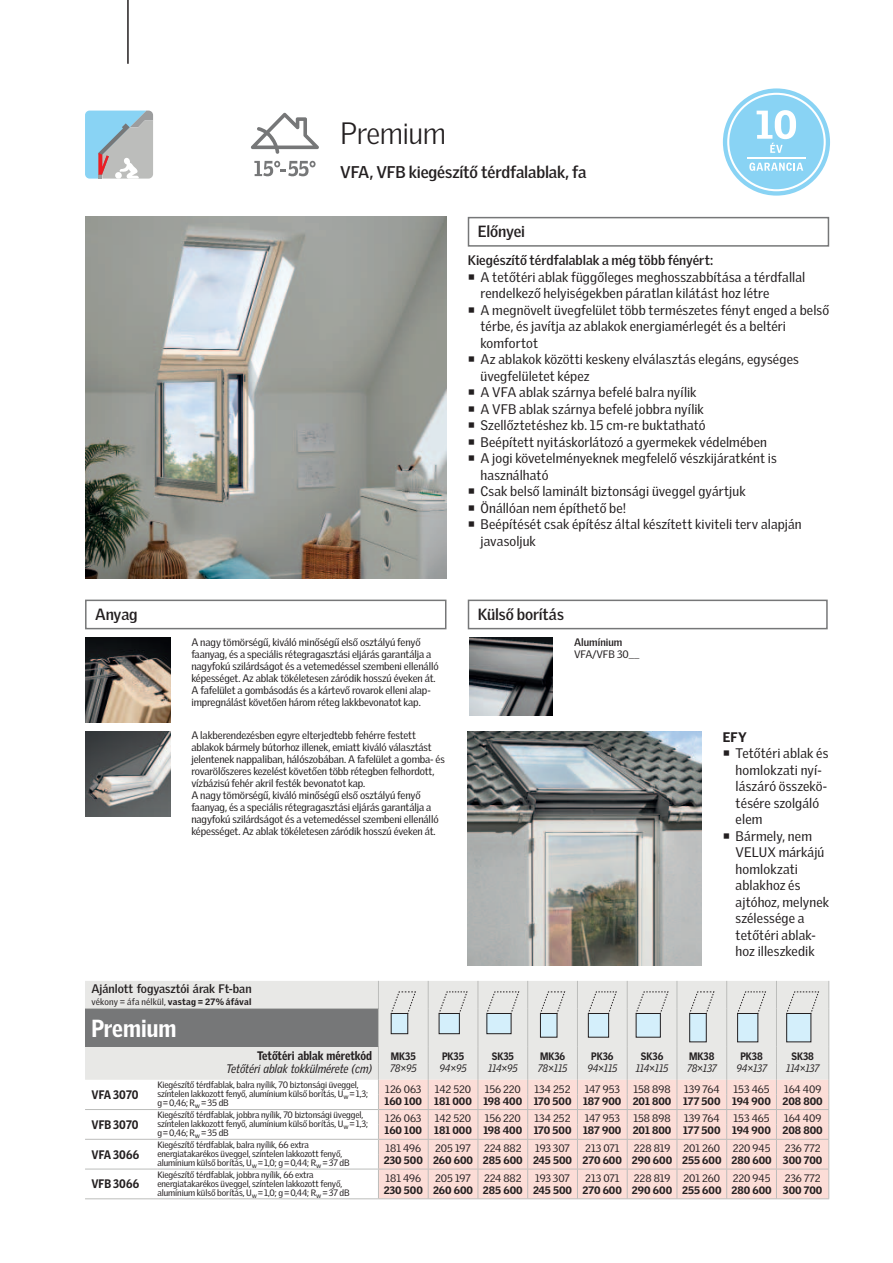
<style>
.page{position:relative;width:893px;height:1263px;background:#fff}
.page>*{position:absolute;margin:0;border:0;box-sizing:border-box;transform-origin:0 0}
.t1{font:300 30px "Velux Gothic";letter-spacing:-.02em;color:#231f20}
.t2{font:900 24px "Velux Gothic";color:#fff;scale:.9 1}
.t3{font:700 16.5px "Velux Gothic";letter-spacing:-.01em;color:#231f20}
.t4{font:700 15.75px "Velux Gothic";letter-spacing:-.01em;color:#231f20}
.t5{font:13.5px/16.5px "Velux Gothic";letter-spacing:.01em;color:#231f20}
.t6{font:700 13.5px "Velux Gothic";color:#231f20}
.t7{font:900 13.5px "Velux Gothic";color:#231f20}
.t8{font:900 12px "Velux Gothic";color:#231f20;scale:.9 1}
.t9{font:italic 12px "Velux Gothic";color:#231f20;scale:.9 1}
.t10{font:700 12px "Velux Gothic";color:#231f20}
.t11{font:10.5px/12px "Velux Gothic";letter-spacing:-.01em;color:#231f20}
.t12{font:900 10.5px "Velux Gothic";color:#231f20}
.t13{font:italic 10.5px "Velux Gothic";color:#231f20;scale:.9 1}
.t14{font:900 10.5px "Velux Gothic";color:#231f20;scale:.9 1}
.t15{font:700 10.5px "Velux Gothic";color:#231f20}
.t16{font:9px/9px "Velux Gothic";letter-spacing:-.01em;color:#231f20}
.t17{font:9px "Velux Gothic";letter-spacing:.02em;color:#231f20}
.s1{font-weight:900}
</style>
<div class="page">
<hr style="left:528px;top:1198px;width:301px;height:1px;background:#bcbdbb">
<hr style="left:85px;top:1198px;width:293px;height:1px;background:#bcbdbb">
<hr style="left:378px;top:1198px;width:150px;height:1px;background:#bcbdbb">
<svg style="left:85px;top:981px;width:744px;height:217px"></svg>
<div style="left:787px;top:1013px;width:24px;height:29px;background:#d4effb"></div>
<div style="left:786px;top:1013px;width:25px;height:29px;border:1px solid #231f20"></div>
<svg style="left:85px;top:111px;width:68px;height:68px;background:#a8c1cd"></svg>
<svg style="left:254px;top:161px;width:62px;height:15px"></svg>
<svg style="left:251px;top:113px;width:68px;height:41px"></svg>
<svg style="left:723px;top:88px;width:107px;height:108px"></svg>
<div style="left:85px;top:600px;width:361px;height:29px;border:2px solid #767778"></div>
<img style="left:85px;top:731px;width:85px;height:85px">
<div style="left:468px;top:217px;width:361px;height:30px;border:2px solid #767778"></div>
<img style="left:85px;top:217px;width:361px;height:361px">
<div style="left:468px;top:600px;width:360px;height:29px;border:2px solid #767778"></div>
<img style="left:469px;top:638px;width:83px;height:78px">
<img style="left:85px;top:638px;width:85px;height:85px">
<img style="left:468px;top:731px;width:234px;height:234px">
<hr style="left:127px;top:0;width:2px;height:64px;background:#231f20">
<h1 class="t1" style="left:340px;top:123px;width:107px">Premium</h1>
<h3 class="t3" style="left:340px;top:166px;width:248px">VFA, VFB kiegészítő térdfalablak, fa</h3>
<h3 class="t4" style="left:95px;top:609px;width:44px">Anyag</h3>
<h3 class="t4" style="left:478px;top:226px;width:49px">Előnyei</h3>
<p class="t6" style="left:468px;top:256px;width:247px">Kiegészítő térdfalablak a még több fényért:</p>
<p class="t5" style="left:480px;top:270px;width:326px;text-indent:-13px">○ A tetőtéri ablak függőleges meghosszabbítása a térdfallal rendelkező helyiségekben páratlan kilátást hoz létre</p>
<p class="t5" style="left:480px;top:303px;width:350px;text-indent:-13px">○ A megnövelt üvegfelület több természetes fényt enged a belső térbe, és javítja az ablakok energiamérlegét és a beltéri komfortot</p>
<p class="t5" style="left:480px;top:352px;width:320px;text-indent:-13px">○ Az ablakok közötti keskeny elválasztás elegáns, egységes üvegfelületet képez</p>
<p class="t5" style="left:468px;top:385px;width:230px">○ A VFA ablak szárnya befelé balra nyílik</p>
<p class="t5" style="left:468px;top:402px;width:238px">○ A VFB ablak szárnya befelé jobbra nyílik</p>
<p class="t5" style="left:468px;top:418px;width:239px">○ Szellőztetéshez kb. 15 cm-re buktatható</p>
<p class="t5" style="left:468px;top:435px;width:301px">○ Beépített nyitáskorlátozó a gyermekek védelmében</p>
<p class="t5" style="left:480px;top:451px;width:298px;text-indent:-13px">○ A jogi követelményeknek megfelelő vészkijáratként is használható</p>
<p class="t5" style="left:468px;top:484px;width:279px">○ Csak belső laminált biztonsági üveggel gyártjuk</p>
<p class="t5" style="left:468px;top:501px;width:160px">○ Önállóan nem építhető be!</p>
<p class="t5" style="left:480px;top:517px;width:323px;text-indent:-13px">○ Beépítését csak építész által készített kiviteli terv alapján javasoljuk</p>
<h3 class="t4" style="left:478px;top:609px;width:88px">Külső borítás</h3>
<p class="t15" style="left:574px;top:638px;width:50px">Alumínium</p>
<p class="t11" style="left:574px;top:649px;width:67px">VFA/VFB 30__</p>
<p class="t11" style="left:191px;top:637px;width:249px">A nagy tömörségű, kiváló minőségű első osztályú fenyő faanyag, és a speciális rétegragasztási eljárás garantálja a nagyfokú szilárdságot és a vetemedéssel szembeni ellenálló képességet. Az ablak tökéletesen záródik hosszú éveken át.<br>A fafelület a gombásodás és a kártevő rovarok elleni alap&shy;impregnálást követően három réteg lakkbevonatot kap.</p>
<p class="t11" style="left:191px;top:730px;width:255px">A lakberendezésben egyre elterjedtebb fehérre festett ablakok bármely bútorhoz illenek, emiatt kiváló választást jelentenek nappaliban, hálószobában. A fafelület a gomba- és rovarölőszeres kezelést követően több rétegben felhordott, vízbázisú fehér akril festék bevonatot kap.<br>A nagy tömörségű, kiváló minőségű első osztályú fenyő faanyag, és a speciális rétegragasztási eljárás garantálja a nagyfokú szilárdságot és a vetemedéssel szembeni ellenálló képességet. Az ablak tökéletesen záródik hosszú éveken át.</p>
<p class="t7" style="left:723px;top:732px;width:25px">EFY</p>
<p class="t5" style="left:736px;top:746px;width:94px;text-indent:-13px">○ Tetőtéri ablak és homlokzati nyí&shy;lászáró összekö&shy;tésére szolgáló elem</p>
<p class="t5" style="left:736px;top:828px;width:95px;text-indent:-13px">○ Bármely, nem<br>VELUX márkájú homlokzati ablakhoz és ajtóhoz, melynek szélessége a tetőtéri ablak&shy;hoz illeszkedik</p>
<p class="t10" style="left:91px;top:984px;width:162px">Ajánlott fogyasztói árak Ft-ban</p>
<p class="t17" style="left:91px;top:998px;width:161px">vékony = áfa nélkül, <span class="s1">vastag = 27% áfával</span></p>
<h2 class="t2" style="left:91px;top:1020px;width:96px">Premium</h2>
<p class="t8" style="left:257px;top:1051px;width:129px">Tetőtéri ablak méretkód</p>
<p class="t14" style="left:391px;top:1052px;width:29px">MK35</p>
<p class="t14" style="left:442px;top:1052px;width:26px">PK35</p>
<p class="t14" style="left:492px;top:1052px;width:26px">SK35</p>
<p class="t14" style="left:540px;top:1052px;width:29px">MK36</p>
<p class="t14" style="left:591px;top:1052px;width:26px">PK36</p>
<p class="t14" style="left:641px;top:1052px;width:26px">SK36</p>
<p class="t14" style="left:689px;top:1052px;width:30px">MK38</p>
<p class="t14" style="left:740px;top:1052px;width:26px">PK38</p>
<p class="t14" style="left:791px;top:1052px;width:27px">SK38</p>
<p class="t9" style="left:226px;top:1064px;width:164px">Tetőtéri ablak tokkülmérete (cm)</p>
<p class="t13" style="left:390px;top:1064px;width:31px">78×95</p>
<p class="t13" style="left:440px;top:1064px;width:31px">94×95</p>
<p class="t13" style="left:488px;top:1064px;width:34px">114×95</p>
<p class="t13" style="left:538px;top:1064px;width:34px">78×115</p>
<p class="t13" style="left:587px;top:1064px;width:35px">94×115</p>
<p class="t13" style="left:636px;top:1064px;width:38px">114×115</p>
<p class="t13" style="left:687px;top:1064px;width:35px">78×137</p>
<p class="t13" style="left:736px;top:1064px;width:35px">94×137</p>
<p class="t13" style="left:786px;top:1064px;width:38px">114×137</p>
<p class="t8" style="left:91px;top:1090px;width:54px">VFA 3070</p>
<p class="t16" style="left:157px;top:1081px;width:212px">Kiegészítő térdfablak, balra nyílik, 70 biztonsági üveggel, színtelen lakkozott fenyő, alumínium külső borítás, U<sub>w</sub> = 1,3; g = 0,46; R<sub>w</sub> = 35 dB</p>
<p class="t11" style="left:385px;top:1083px;width:38px">126 063</p>
<p class="t11" style="left:435px;top:1083px;width:38px">142 520</p>
<p class="t11" style="left:485px;top:1083px;width:38px">156 220</p>
<p class="t11" style="left:535px;top:1083px;width:37px">134 252</p>
<p class="t11" style="left:585px;top:1083px;width:37px">147 953</p>
<p class="t11" style="left:633px;top:1083px;width:39px">158 898</p>
<p class="t11" style="left:684px;top:1083px;width:37px">139 764</p>
<p class="t11" style="left:734px;top:1083px;width:37px">153 465</p>
<p class="t11" style="left:784px;top:1083px;width:39px">164 409</p>
<p class="t12" style="left:385px;top:1097px;width:440px">160 100 181 000 198 400 170 500 187 900 201 800 177 500 194 900 208 800</p>
<p class="t8" style="left:91px;top:1120px;width:54px">VFB 3070</p>
<p class="t16" style="left:157px;top:1111px;width:212px">Kiegészítő térdfablak, jobbra nyílik, 70 biztonsági üveggel, színtelen lakkozott fenyő, alumínium külső borítás, U<sub>w</sub> = 1,3; g = 0,46; R<sub>w</sub> = 35 dB</p>
<p class="t11" style="left:385px;top:1113px;width:38px">126 063</p>
<p class="t11" style="left:435px;top:1113px;width:38px">142 520</p>
<p class="t11" style="left:485px;top:1113px;width:38px">156 220</p>
<p class="t11" style="left:535px;top:1113px;width:37px">134 252</p>
<p class="t11" style="left:585px;top:1113px;width:37px">147 953</p>
<p class="t11" style="left:633px;top:1113px;width:39px">158 898</p>
<p class="t11" style="left:684px;top:1113px;width:37px">139 764</p>
<p class="t11" style="left:734px;top:1113px;width:37px">153 465</p>
<p class="t11" style="left:784px;top:1113px;width:39px">164 409</p>
<p class="t12" style="left:385px;top:1127px;width:440px">160 100 181 000 198 400 170 500 187 900 201 800 177 500 194 900 208 800</p>
<p class="t8" style="left:91px;top:1150px;width:55px">VFA 3066</p>
<p class="t16" style="left:157px;top:1141px;width:194px">Kiegészítő térdfablak, balra nyílik, 66 extra energiatakarékos üveggel, színtelen lakkozott fenyő, alumínium külső borítás, U<sub>w</sub> = 1,0; g = 0,44; R<sub>w</sub> = 37 dB</p>
<p class="t11" style="left:385px;top:1143px;width:37px">181 496</p>
<p class="t11" style="left:435px;top:1143px;width:37px">205 197</p>
<p class="t11" style="left:484px;top:1143px;width:39px">224 882</p>
<p class="t11" style="left:535px;top:1143px;width:36px">193 307</p>
<p class="t11" style="left:585px;top:1143px;width:36px">213 071</p>
<p class="t11" style="left:634px;top:1143px;width:138px">228 819 201 260 220 945</p>
<p class="t11" style="left:785px;top:1143px;width:37px">236 772</p>
<p class="t12" style="left:384px;top:1157px;width:440px">230 500 260 600 285 600 245 500 270 600 290 600 255 600 280 600 300 700</p>
<p class="t8" style="left:91px;top:1180px;width:55px">VFB 3066</p>
<p class="t16" style="left:157px;top:1170px;width:194px">Kiegészítő térdfablak, jobbra nyílik, 66 extra energiatakarékos üveggel, színtelen lakkozott fenyő, alumínium külső borítás, U<sub>w</sub> = 1,0; g = 0,44; R<sub>w</sub> = 37 dB</p>
<p class="t11" style="left:385px;top:1173px;width:37px">181 496</p>
<p class="t11" style="left:435px;top:1173px;width:37px">205 197</p>
<p class="t11" style="left:484px;top:1173px;width:39px">224 882</p>
<p class="t11" style="left:535px;top:1173px;width:36px">193 307</p>
<p class="t11" style="left:585px;top:1173px;width:36px">213 071</p>
<p class="t11" style="left:634px;top:1173px;width:138px">228 819 201 260 220 945</p>
<p class="t11" style="left:785px;top:1173px;width:37px">236 772</p>
<p class="t12" style="left:384px;top:1186px;width:440px">230 500 260 600 285 600 245 500 270 600 290 600 255 600 280 600 300 700</p>
</div>
